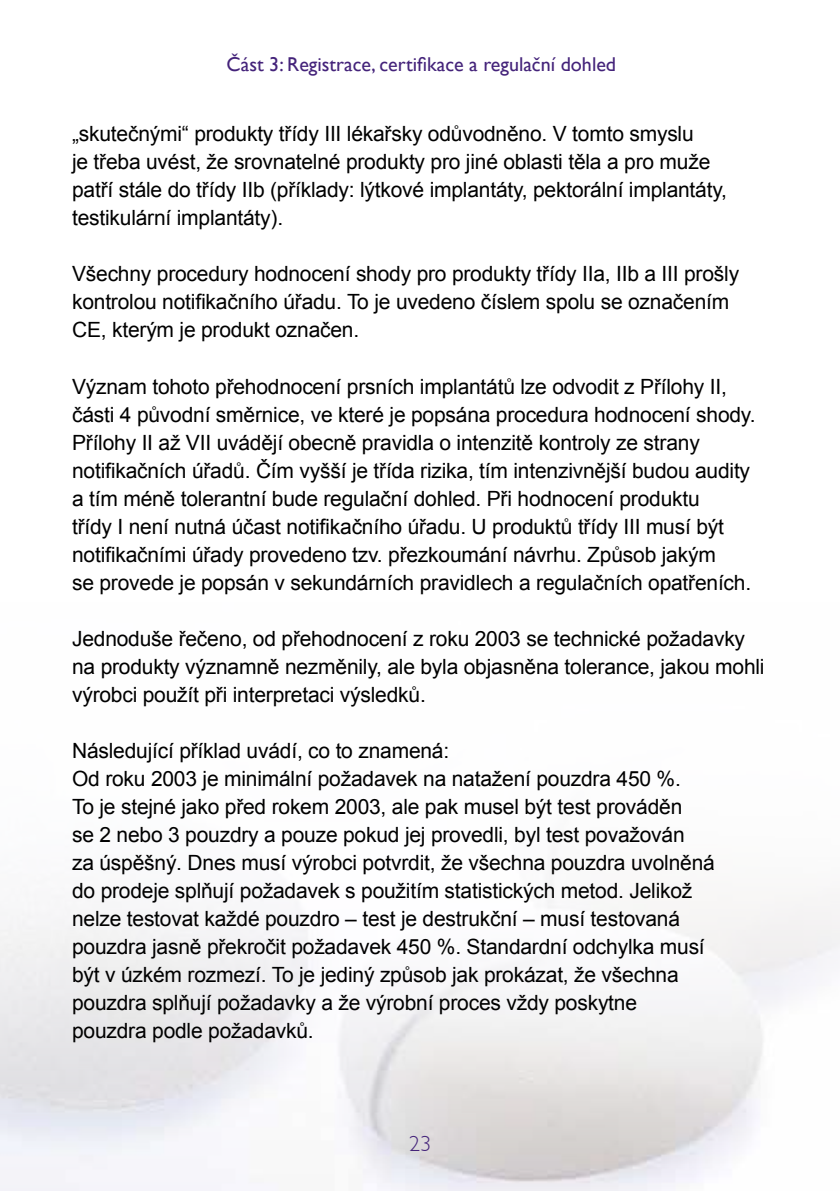
<style>
.page{position:relative;width:840px;height:1191px;background:#fff}
.page>*{position:absolute;margin:0;border:0;box-sizing:border-box;transform-origin:0 0}
.t1{font:300 22px "Gill Light S Si";color:#44237a}
.t2{font:21px/28px "Arial";letter-spacing:-.01em;color:#000}
.t3{font:20px "Gill Sans";color:#44237a}
</style>
<div class="page">
<p class="t3" style="left:226px;top:52px;width:391px">Část 3: Registrace, certifikace a regulační dohled</p>
<p class="t2" style="left:72px;top:120px;width:656px">„skutečnými“ produkty třídy III lékařsky odůvodněno. V tomto smyslu<br>je třeba uvést, že srovnatelné produkty pro jiné oblasti těla a pro muže patří stále do třídy IIb (příklady: lýtkové implantáty, pektorální implantáty, testikulární implantáty).</p>
<p class="t2" style="left:72px;top:260px;width:668px">Všechny procedury hodnocení shody pro produkty třídy IIa, IIb a III prošly kontrolou notifikačního úřadu. To je uvedeno číslem spolu se označením<br>CE, kterým je produkt označen.</p>
<p class="t2" style="left:72px;top:372px;width:684px">Význam tohoto přehodnocení prsních implantátů lze odvodit z Přílohy II, části 4 původní směrnice, ve které je popsána procedura hodnocení shody.<br>Přílohy II až VII uvádějí obecně pravidla o intenzitě kontroly ze strany notifikačních úřadů. Čím vyšší je třída rizika, tím intenzivnější budou audity a tím méně tolerantní bude regulační dohled. Při hodnocení produktu<br>třídy I není nutná účast notifikačního úřadu. U produktů třídy III musí být notifikačními úřady provedeno tzv. přezkoumání návrhu. Způsob jakým<br>se provede je popsán v sekundárních pravidlech a regulačních opatřeních.</p>
<p class="t2" style="left:72px;top:624px;width:693px">Jednoduše řečeno, od přehodnocení z roku 2003 se technické požadavky na produkty významně nezměnily, ale byla objasněna tolerance, jakou mohli výrobci použít při interpretaci výsledků.</p>
<p class="t2" style="left:72px;top:736px;width:644px">Následující příklad uvádí, co to znamená:<br>Od roku 2003 je minimální požadavek na natažení pouzdra 450 %.<br>To je stejné jako před rokem 2003, ale pak musel být test prováděn<br>se 2 nebo 3 pouzdry a pouze pokud jej provedli, byl test považován<br>za úspěšný. Dnes musí výrobci potvrdit, že všechna pouzdra uvolněná do prodeje splňují požadavek s použitím statistických metod. Jelikož nelze testovat každé pouzdro – test je destrukční – musí testovaná pouzdra jasně překročit požadavek 450 %. Standardní odchylka musí být v úzkém rozmezí. To je jediný způsob jak prokázat, že všechna pouzdra splňují požadavky a že výrobní proces vždy poskytne pouzdra podle požadavků.</p>
<p class="t1" style="left:409px;top:1131px;width:23px">23</p>
</div>
